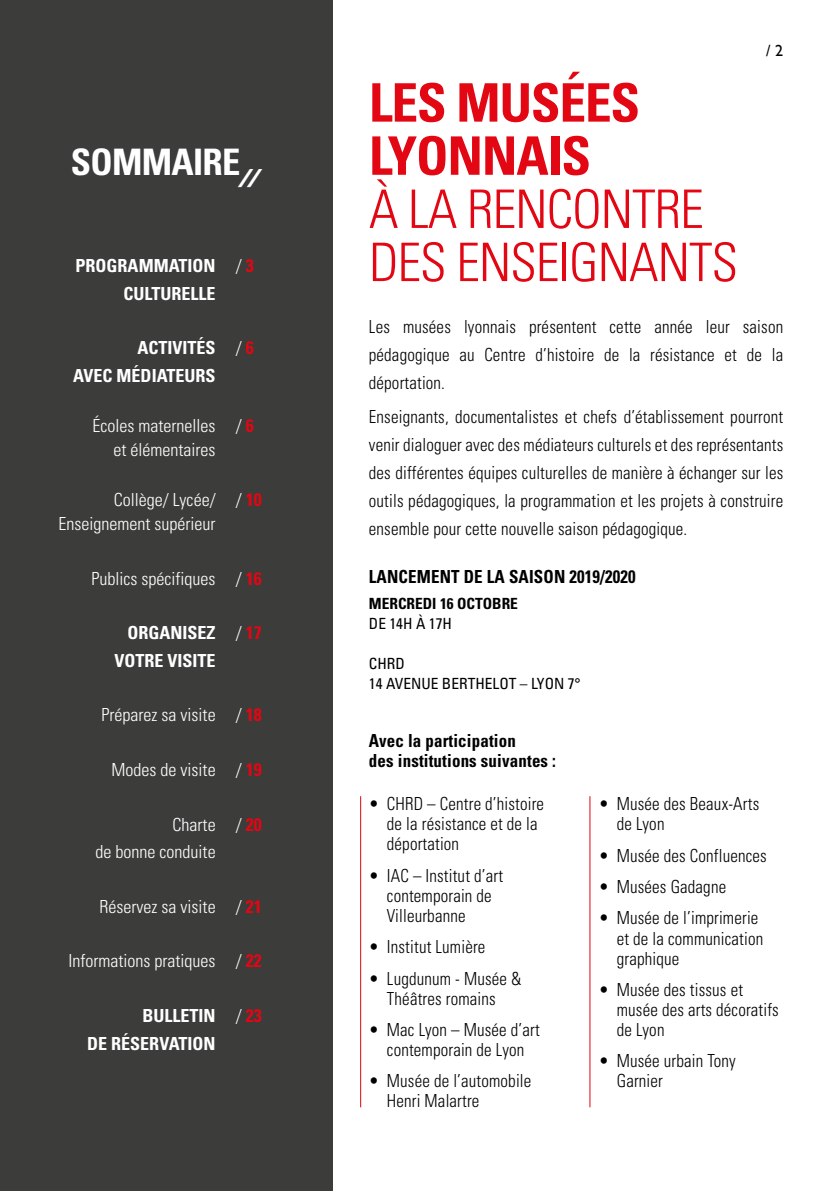
<style>
.page{position:relative;width:840px;height:1191px;background:#fff}
.page>*{position:absolute;margin:0;border:0;box-sizing:border-box;transform-origin:0 0}
.t1{font:300 condensed 53.2px/53.2px "Univers";letter-spacing:-.02em;color:#e30613}
.t2{font:700 condensed 53.2px/53.2px "Univers";letter-spacing:-.02em;color:#e30613}
.t3{font:700 condensed 36.4px "Univers";letter-spacing:-.02em;color:#fff}
.t4{font:300 condensed 18px/20px "Univers";letter-spacing:.01em;color:#000;scale:.94 1}
.t5{font:300 condensed 18px/23.4px "Univers";color:#fff}
.t6{font:700 condensed 18px/27.4px "Univers";color:#fff}
.t7{font:700 condensed 18px/20px "Univers";letter-spacing:.01em;color:#000;scale:.94 1}
.t8{font:16px "Gill Sans";color:#000}
.t9{font:condensed 15.4px/20px "Univers";color:#000}
.t10{font:700 condensed 15.4px "Univers";color:#000}
.s1{font-weight:300}
.s2{color:#e30613}
.s3{font-weight:700;color:#e30613}
</style>
<div class="page">
<hr style="left:839px;top:0;width:1px;height:1191px;background:#cd5805">
<div style="left:0;top:0;width:332px;height:1191px;background:#3c3c3b"></div>
<hr style="left:589px;top:796px;width:1px;height:311px;background:#e30613">
<hr style="left:360px;top:796px;width:1px;height:311px;background:#e30613">
<h2 class="t3" style="left:71px;top:139px;width:188px">SOMMAIRE<sub>//</sub></h2>
<p class="t6" style="left:76px;top:252px;width:179px;text-align:center">PROGRAMMATION <span class="s1">/</span> <span class="s2">3<br></span>CULTURELLE</p>
<p class="t6" style="left:73px;top:334px;width:182px;text-indent:64px">ACTIVITÉS <span class="s1">/</span> <span class="s2">6<br></span>AVEC MÉDIATEURS</p>
<p class="t5" style="left:113px;top:414px;width:141px;text-indent:-21px">Écoles maternelles / <span class="s3">6 </span>et élémentaires</p>
<p class="t5" style="left:59px;top:488px;width:204px;text-indent:55px">Collège/ Lycée/ / <span class="s3">10<br></span>Enseignement supérieur</p>
<p class="t5" style="left:92px;top:566px;width:171px">Publics spécifiques / <span class="s3">16</span></p>
<p class="t6" style="left:114px;top:619px;width:149px;text-indent:13px">ORGANISEZ <span class="s1">/</span> <span class="s2">17<br></span>VOTRE VISITE</p>
<p class="t5" style="left:101px;top:703px;width:161px">Préparez sa visite / <span class="s3">18</span></p>
<p class="t5" style="left:111px;top:758px;width:151px">Modes de visite / <span class="s3">19</span></p>
<p class="t5" style="left:96px;top:810px;width:167px;line-height:27.4px;text-indent:77px">Charte / <span class="s3">20 </span>de bonne conduite</p>
<p class="t5" style="left:99px;top:894px;width:163px">Réservez sa visite / <span class="s3">21</span></p>
<p class="t5" style="left:68px;top:949px;width:194px">Informations pratiques / <span class="s3">22</span></p>
<p class="t6" style="left:87px;top:1002px;width:176px;text-indent:55px">BULLETIN <span class="s1">/</span> <span class="s2">23<br></span>DE RÉSERVATION</p>
<h1 class="t2" style="left:369px;top:76px;width:272px">LES MUSÉES<br>LYONNAIS</h1>
<h1 class="t1" style="left:369px;top:183px;width:370px">À LA RENCONTRE<br>DES ENSEIGNANTS</h1>
<p class="t8" style="left:765px;top:42px;width:18px">/ 2</p>
<p class="t4" style="left:369px;top:313px;width:442px;line-height:28px;text-align:justify">Les musées lyonnais présentent cette année leur saison pédagogique au Centre d’histoire de la résistance et de la déportation.</p>
<p class="t4" style="left:369px;top:403px;width:442px;line-height:28px;text-align:justify">Enseignants, documentalistes et chefs d’établissement pourront venir dialoguer avec des médiateurs culturels et des représentants des différentes équipes culturelles de manière à échanger sur les outils pédagogiques, la programmation et les projets à construire ensemble pour cette nouvelle saison pédagogique.</p>
<p class="t7" style="left:369px;top:566px;width:285px">LANCEMENT DE LA SAISON 2019/2020</p>
<p class="t10" style="left:369px;top:594px;width:150px">MERCREDI 16 OCTOBRE</p>
<p class="t9" style="left:369px;top:613px;width:84px">DE 14H À 17H</p>
<p class="t9" style="left:369px;top:653px;width:213px">CHRD<br>14 AVENUE BERTHELOT – LYON 7°</p>
<p class="t7" style="left:369px;top:730px;width:200px">Avec la participation<br>des institutions suivantes :</p>
<p class="t4" style="left:387px;top:794px;width:169px;text-indent:-18px">• CHRD – Centre d’histoire de la résistance et de la déportation</p>
<p class="t4" style="left:387px;top:865px;width:125px;text-indent:-18px">• IAC – Institut d’art contemporain de<br>Villeurbanne</p>
<p class="t4" style="left:369px;top:936px;width:125px">• Institut Lumière</p>
<p class="t4" style="left:369px;top:968px;width:164px;text-align:center">• Lugdunum - Musée &amp;<br>Théâtres romains</p>
<p class="t4" style="left:369px;top:1019px;width:183px;text-align:center">• Mac Lyon – Musée d’art contemporain de Lyon</p>
<p class="t4" style="left:387px;top:1070px;width:155px;text-indent:-18px">• Musée de l’automobile<br>Henri Malartre</p>
<p class="t4" style="left:616px;top:794px;width:153px;text-indent:-18px">• Musée des Beaux-Arts de Lyon</p>
<p class="t4" style="left:598px;top:845px;width:180px">• Musée des Confluences</p>
<p class="t4" style="left:598px;top:876px;width:137px">• Musées Gadagne</p>
<p class="t4" style="left:616px;top:908px;width:157px;text-indent:-18px">• Musée de l’imprimerie et de la communication graphique</p>
<p class="t4" style="left:616px;top:979px;width:174px;text-indent:-18px">• Musée des tissus et musée des arts décoratifs de Lyon</p>
<p class="t4" style="left:616px;top:1050px;width:128px;text-indent:-18px">• Musée urbain Tony<br>Garnier</p>
</div>
